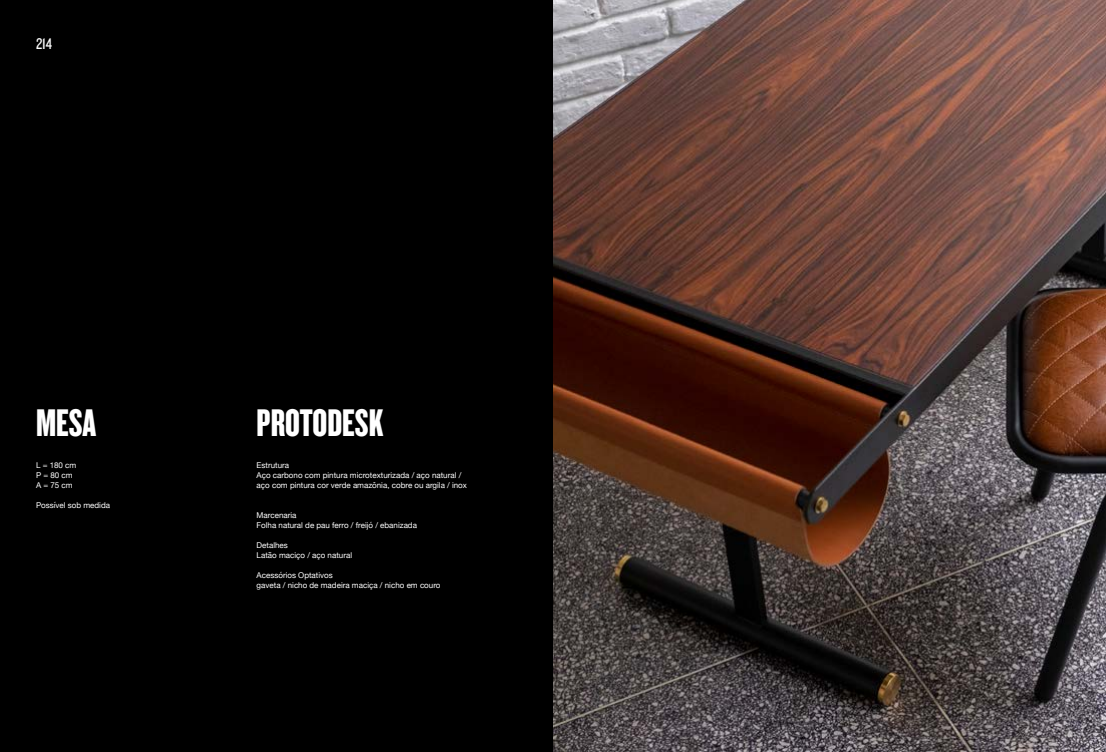
<style>
.page{position:relative;width:1106px;height:752px;background:#fff}
.page>*{position:absolute;margin:0;border:0;box-sizing:border-box;transform-origin:0 0}
.t1{font:40px "Knockout HTF68 Full Featherwt";color:#fff}
.t2{font:16px "Knockout HTF29 Junior Liteweight";color:#fff}
.t3{font:8px/10px "Helvetica Neue";color:#fff}
</style>
<div class="page">
<div style="left:0;top:0;width:553px;height:751px;background:#000"></div>
<img style="left:553px;top:0;width:553px;height:751px">
<h2 class="t2" style="left:36px;top:35px;width:18px">214</h2>
<h1 class="t1" style="left:36px;top:402px;width:62px">MESA</h1>
<p class="t3" style="left:36px;top:460px;width:42px">L = 180 cm<br>P = 80 cm<br>A = 75 cm</p>
<p class="t3" style="left:36px;top:500px;width:76px">Possível sob medida</p>
<h1 class="t1" style="left:257px;top:402px;width:128px">PROTODESK</h1>
<p class="t3" style="left:257px;top:460px;width:212px">Estrutura<br>Aço carbono com pintura microtexturizada / aço natural / aço com pintura cor verde amazônia, cobre ou argila / inox</p>
<p class="t3" style="left:257px;top:510px;width:162px">Marcenaria<br>Folha natural de pau ferro / freijó / ebanizada</p>
<p class="t3" style="left:257px;top:540px;width:97px">Detalhes<br>Latão maciço / aço natural</p>
<p class="t3" style="left:257px;top:570px;width:185px">Acessórios Optativos<br>gaveta / nicho de madeira maciça / nicho em couro</p>
</div>
